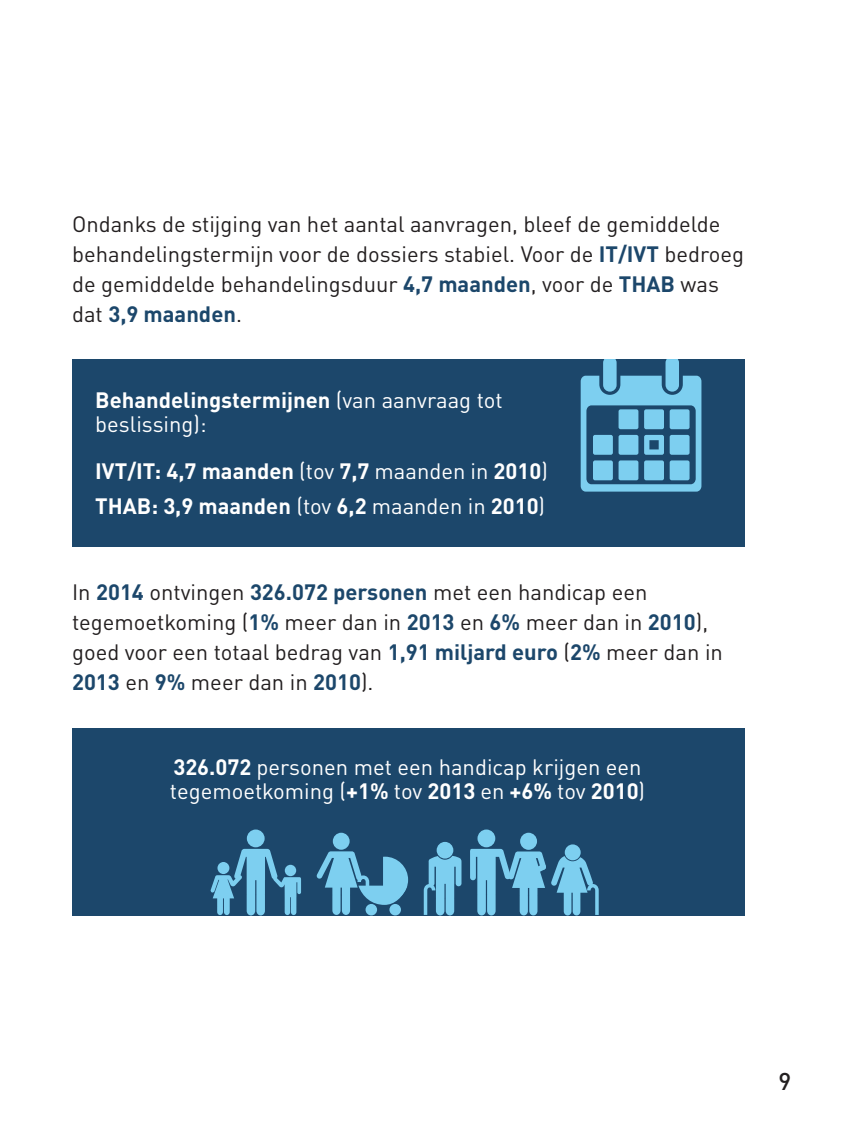
<style>
.page{position:relative;width:851px;height:1134px;background:#fff}
.page>*{position:absolute;margin:0;border:0;box-sizing:border-box;transform-origin:0 0}
.t1{font:500 24px "DINOT";color:#231f20}
.t2{font:22px/30px "DINOT";color:#231f20}
.t3{font:22px/24px "DINOT";color:#fff}
.t4{font:700 22px "DINOT";color:#fff}
.s1{font-weight:700;color:#1c476b}
.s2{font-weight:700}
.s3{font-weight:400}
</style>
<div class="page">
<div style="left:72px;top:359px;width:672px;height:187px;background:#1c476b"></div>
<div style="left:72px;top:728px;width:672px;height:187px;background:#1c476b"></div>
<div style="left:247px;top:829px;width:17px;height:18px;background:#7dcff0;border-radius:50%"></div>
<svg style="left:210px;top:849px;width:91px;height:66px"></svg>
<div style="left:333px;top:833px;width:16px;height:17px;background:#7dcff0;border-radius:50%"></div>
<svg style="left:316px;top:851px;width:92px;height:64px"></svg>
<div style="left:389px;top:904px;width:12px;height:11px;background:#7dcff0;border-radius:50%"></div>
<div style="left:365px;top:904px;width:12px;height:11px;background:#7dcff0;border-radius:50%"></div>
<div style="left:436px;top:842px;width:17px;height:16px;background:#7dcff0;border-radius:50%"></div>
<svg style="left:423px;top:856px;width:38px;height:59px"></svg>
<div style="left:520px;top:833px;width:17px;height:17px;background:#7dcff0;border-radius:50%"></div>
<div style="left:477px;top:829px;width:18px;height:18px;background:#7dcff0;border-radius:50%"></div>
<svg style="left:564px;top:844px;width:16px;height:16px"></svg>
<svg style="left:470px;top:849px;width:128px;height:66px"></svg>
<div style="left:603px;top:356px;width:13px;height:36px;background:#7dcff0;border-radius:7px"></div>
<div style="left:665px;top:356px;width:14px;height:36px;background:#7dcff0;border-radius:7px"></div>
<svg style="left:580px;top:376px;width:121px;height:116px"></svg>
<div style="left:669px;top:435px;width:20px;height:20px;background:#7dcff0;border-radius:2px"></div>
<div style="left:593px;top:460px;width:19px;height:20px;background:#7dcff0;border-radius:2px"></div>
<div style="left:618px;top:460px;width:20px;height:20px;background:#7dcff0;border-radius:2px"></div>
<div style="left:644px;top:460px;width:20px;height:20px;background:#7dcff0;border-radius:2px"></div>
<div style="left:669px;top:460px;width:20px;height:20px;background:#7dcff0;border-radius:2px"></div>
<div style="left:0;top:343px;width:850px;height:16px;background:#fff"></div>
<p class="t2" style="left:72px;top:209px;width:673px">Ondanks de stijging van het aantal aanvragen, bleef de gemiddelde behandelingstermijn voor de dossiers stabiel. Voor de <span class="s1">IT/IVT</span> bedroeg de gemiddelde behandelingsduur <span class="s1">4,7 maanden</span>, voor de <span class="s1">THAB</span> was dat <span class="s1">3,9 maanden</span>.</p>
<p class="t3" style="left:95px;top:387px;width:409px"><span class="s2">Behandelingstermijnen</span> (van aanvraag tot beslissing):</p>
<p class="t4" style="left:95px;top:457px;width:454px">IVT/IT: 4,7 maanden <span class="s3">(tov</span> 7,7 <span class="s3">maanden in</span> 2010<span class="s3">)</span></p>
<p class="t4" style="left:95px;top:492px;width:451px">THAB: 3,9 maanden <span class="s3">(tov</span> 6,2 <span class="s3">maanden in</span> 2010<span class="s3">)</span></p>
<p class="t2" style="left:72px;top:577px;width:652px">In <span class="s1">2014</span> ontvingen <span class="s1">326.072 personen</span> met een handicap een tegemoetkoming (<span class="s1">1%</span> meer dan in <span class="s1">2013</span> en <span class="s1">6%</span> meer dan in <span class="s1">2010</span>), goed voor een totaal bedrag van <span class="s1">1,91 miljard euro</span> (<span class="s1">2%</span> meer dan in <span class="s1">2013</span> en <span class="s1">9%</span> meer dan in <span class="s1">2010</span>).</p>
<p class="t3" style="left:170px;top:755px;width:477px"><span class="s2">326.072</span> personen met een handicap krijgen een tegemoetkoming (<span class="s2">+1%</span> tov <span class="s2">2013</span> en <span class="s2">+6%</span> tov <span class="s2">2010</span>)</p>
<p class="t1" style="left:778px;top:1066px;width:14px">9</p>
</div>
